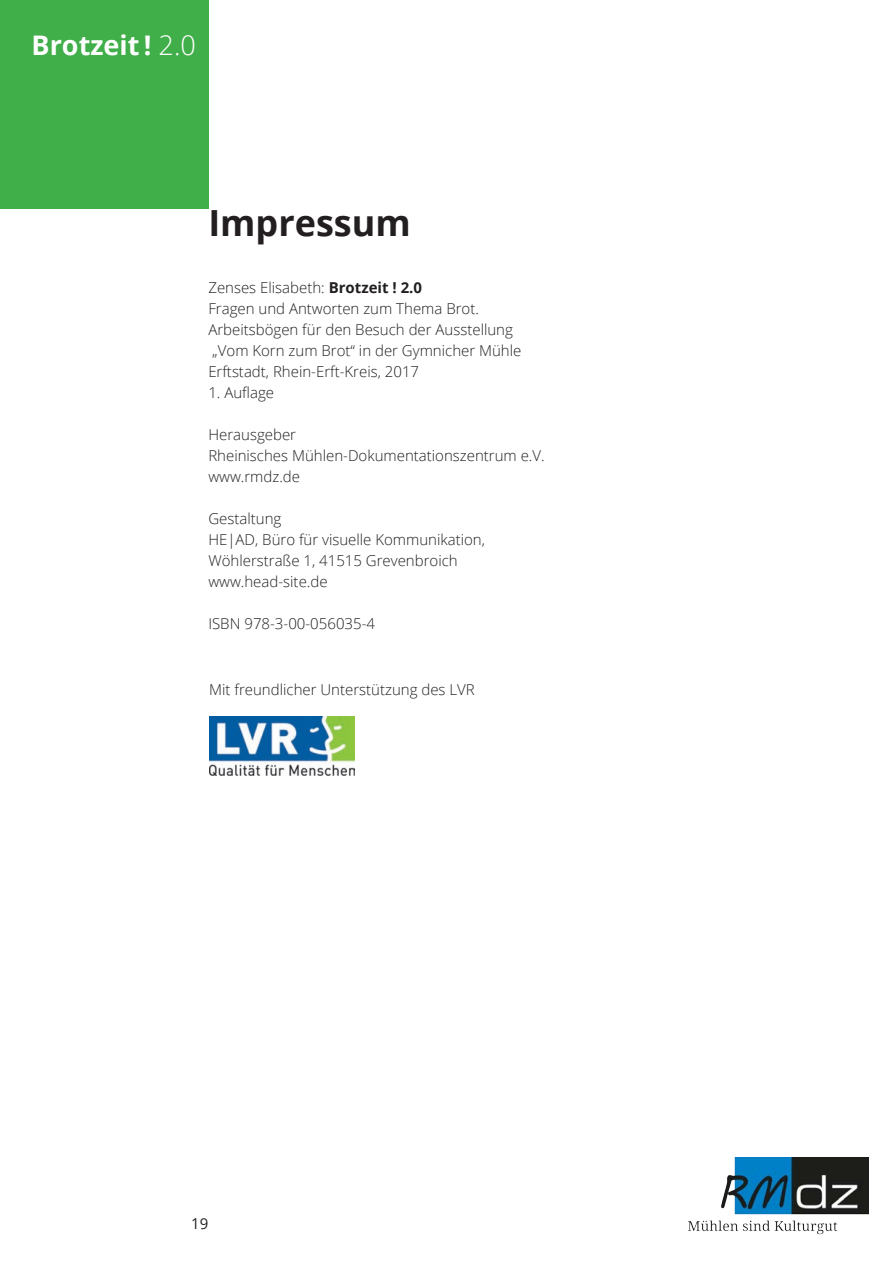
<style>
.page{position:relative;width:893px;height:1263px;background:#fff}
.page>*{position:absolute;margin:0;border:0;box-sizing:border-box;transform-origin:0 0}
.t1{font:700 36px "Open Sans";color:#231f20}
.t2{font:700 27px "Open Sans";color:#fff}
.t3{font:300 15px/21px "Open Sans";color:#231f20}
.t4{font:15px "Open Sans";color:#231f20}
.s1{font-weight:300}
.s2{font-weight:700}
</style>
<div class="page">
<img style="left:688px;top:1157px;width:181px;height:78px">
<div style="left:0;top:0;width:208px;height:208px;background:#40ae49"></div>
<img style="left:210px;top:717px;width:144px;height:58px">
<h2 class="t2" style="left:32px;top:26px;width:166px">Brotzeit ! <span class="s1">2.0</span></h2>
<h1 class="t1" style="left:208px;top:197px;width:204px">Impressum</h1>
<p class="t3" style="left:208px;top:277px;width:315px">Zenses Elisabeth: <span class="s2">Brotzeit ! 2.0<br></span>Fragen und Antworten zum Thema Brot.<br>Arbeitsbögen für den Besuch der Ausstellung „Vom Korn zum Brot“ in der Gymnicher Mühle Erftstadt, Rhein-Erft-Kreis, 2017</p>
<p class="t3" style="left:208px;top:382px;width:67px">1. Auflage</p>
<p class="t3" style="left:208px;top:424px;width:338px">Herausgeber<br>Rheinisches Mühlen-Dokumentationszentrum e.V. www.rmdz.de</p>
<p class="t3" style="left:208px;top:508px;width:278px">Gestaltung<br>HE|AD, Büro für visuelle Kommunikation,<br>Wöhlerstraße 1, 41515 Grevenbroich www.head-site.de</p>
<p class="t3" style="left:208px;top:613px;width:168px">ISBN 978-3-00-056035-4</p>
<p class="t3" style="left:209px;top:679px;width:267px">Mit freundlicher Unterstützung des LVR</p>
<p class="t4" style="left:191px;top:1213px;width:19px">19</p>
</div>
